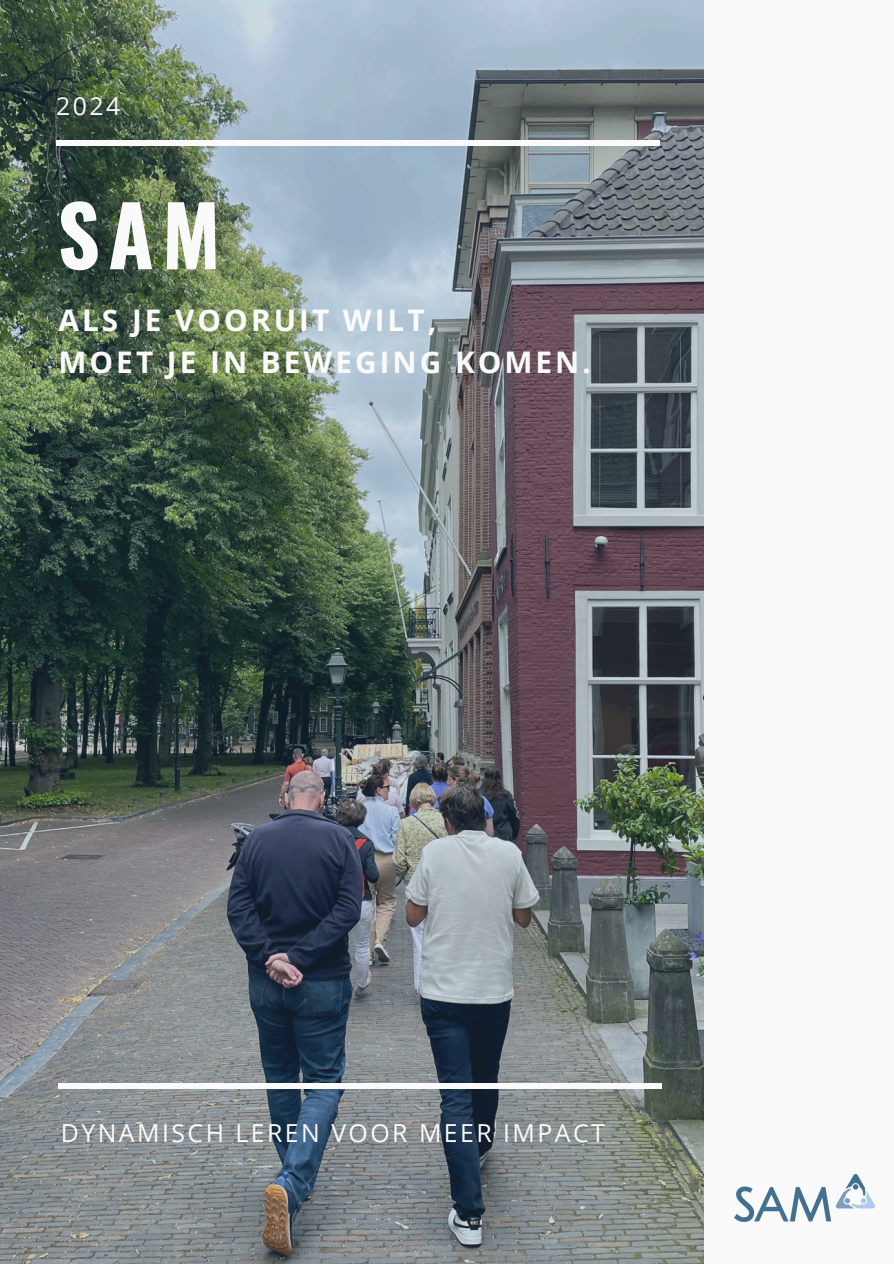
<style>
.page{position:relative;width:894px;height:1264px;background:#fff}
.page>*{position:absolute;margin:0;border:0;box-sizing:border-box;transform-origin:0 0}
.t1{font:700 82.65px "Oswald";color:#fafafa}
.t2{font:700 29.85px/41.7px "Open Sans";letter-spacing:.1em;color:#fafafa}
.t3{font:24.75px "Open Sans";letter-spacing:.1em;color:#fafafa}
</style>
<div class="page">
<img style="left:0;top:0;width:704px;height:1263px">
<div style="left:704px;top:0;width:189px;height:1263px;background:#fafafa"></div>
<hr style="left:56px;top:141px;width:603px;height:4px;background:#fafafa">
<div style="left:58px;top:1083px;width:603px;height:5px;background:#fafafa"></div>
<img style="left:734px;top:1174px;width:140px;height:47px">
<h1 class="t3" style="left:56px;top:89px;width:66px">2024</h1>
<p class="t1" style="left:57px;top:171px;width:164px">SAM</p>
<p class="t2" style="left:58px;top:298px;width:533px">ALS JE VOORUIT WILT,<br>MOET JE IN BEWEGING KOMEN.</p>
<h2 class="t3" style="left:61px;top:1115px;width:545px">DYNAMISCH LEREN VOOR MEER IMPACT</h2>
</div>
